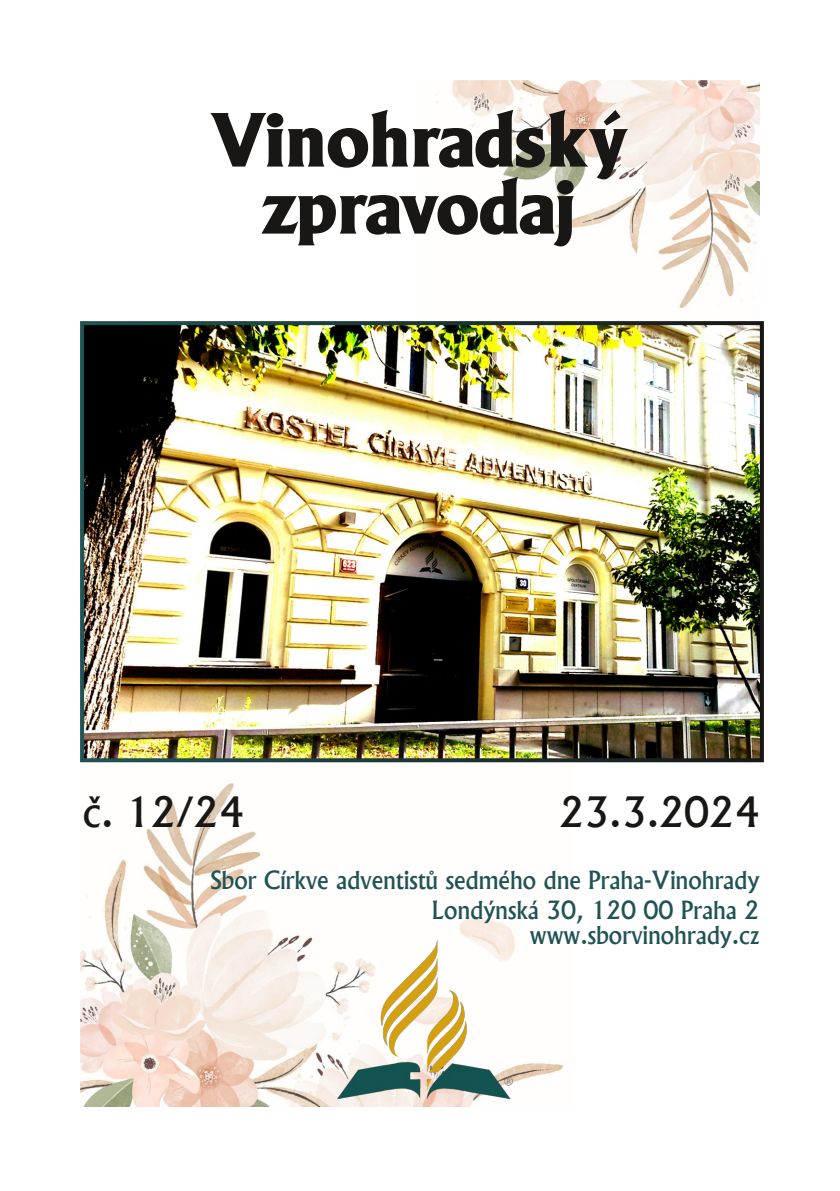
<style>
.page{position:relative;width:840px;height:1191px;background:#fff}
.page>*{position:absolute;margin:0;border:0;box-sizing:border-box;transform-origin:0 0}
.t1{font:expanded 70px/67px "A028";color:#181715;text-align:center}
.t2{font:500 40px "Albertus";color:#181715}
.t3{font:500 24px/30px "Albertus";color:#205355;text-align:right}
</style>
<div class="page">
<img style="left:80px;top:762px;width:492px;height:344px">
<img style="left:436px;top:80px;width:323px;height:229px">
<img style="left:85px;top:326px;width:673px;height:431px">
<img style="left:272px;top:940px;width:300px;height:167px">
<h1 class="t1" style="left:212px;top:101px;width:417px">Vinohradský zpravodaj</h1>
<h2 class="t2" style="left:83px;top:787px;width:162px">č. 12/24</h2>
<h2 class="t2" style="left:559px;top:787px;width:201px">23.3.2024</h2>
<p class="t3" style="left:209px;top:865px;width:551px">Sbor Církve adventistů sedmého dne Praha-Vinohrady<br>Londýnská 30, 120 00 Praha 2</p>
<p class="t3" style="left:529px;top:919px;width:231px">www.sborvinohrady.cz</p>
</div>
